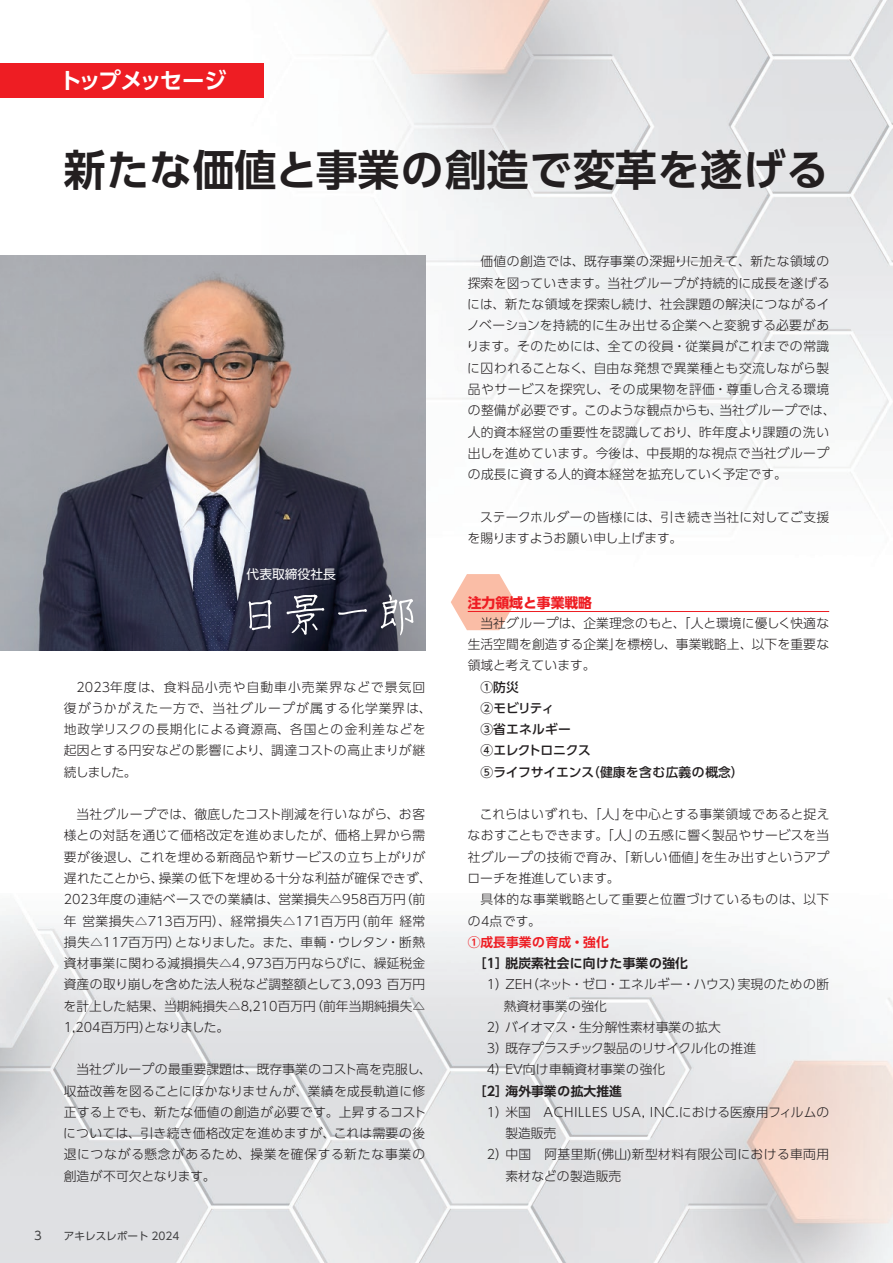
<style>
.page{position:relative;width:893px;height:1263px;background:#fff}
.page>*{position:absolute;margin:0;border:0;box-sizing:border-box;transform-origin:0 0}
.t1{font:700 42.45px "UD Shin Go Pro De";letter-spacing:.015em;color:#231f20}
.t2{font:700 22.35px "UD Shin Go Pro De";letter-spacing:-.095em;color:#fff}
.t3{font:700 13.8px "UD Shin Go Pro";color:#ee1d23}
.t4{font:300 12.75px/21.3px "UD Shin Go Pro";letter-spacing:.015em;color:#231f20}
.t5{font:300 12.75px/21.3px "UD Shin Go Pro";letter-spacing:.065em;color:#231f20}
.t6{font:500 12.75px/21.3px "UD Shin Go Pro";color:#231f20}
.t7{font:700 12.75px "UD Shin Go Pro De";letter-spacing:.03em;color:#231f20}
.t8{font:700 12.75px "UD Shin Go Pro De";color:#231f20}
.t9{font:700 12.75px "UD Shin Go Pro De";color:#ee1d23}
.t10{font:12.75px "UD Shin Go NT Pro";color:#fff}
.t11{font:11.7px "UD Shin Go Pro";color:#3e3e3f}
.t12{font:10.65px "UD Shin Go Pro";color:#3e3e3f}
</style>
<div class="page">
<img style="left:57px;top:0;width:836px;height:651px">
<img style="left:0;top:910px;width:893px;height:353px">
<svg style="left:451px;top:574px;width:65px;height:56px"></svg>
<div style="left:0;top:64px;width:264px;height:34px;background:#ee1d23"></div>
<hr style="left:468px;top:611px;width:361px;height:1px;background:#ee1d23">
<img style="left:0;top:255px;width:425px;height:396px">
<img style="left:247px;top:591px;width:172px;height:47px">
<h2 class="t2" style="left:60px;top:63px;width:168px">トップメッセージ</h2>
<h1 class="t1" style="left:64px;top:136px;width:766px">新たな価値と事業の創造で変革を遂げる</h1>
<p class="t10" style="left:247px;top:564px;width:91px">代表取締役社長</p>
<p class="t5" style="left:64px;top:676px;width:369px;text-indent:13px">2023年度は、食料品小売や自動車小売業界などで景気回復がうかがえた一方で、当社グループが属する化学業界は、地政学リスクの長期化による資源高、各国との金利差などを起因とする円安などの影響により、調達コストの高止まりが継続しました。</p>
<p class="t4" style="left:63px;top:803px;width:370px;text-indent:13px">当社グループでは、徹底したコスト削減を行いながら、お客様との対話を通じて価格改定を進めましたが、価格上昇から需要が後退し、これを埋める新商品や新サービスの立ち上がりが遅れたことから、操業の低下を埋める十分な利益が確保できず、2023年度の連結ベースでの業績は、営業損失△958百万円（前年 営業損失△713百万円）、経常損失△171百万円（前年 経常損失△117百万円）となりました。また、車輌・ウレタン・断熱資材事業に関わる減損損失△4,973百万円ならびに、繰延税金資産の取り崩しを含めた法人税など調整額として3,093 百万円を計上した結果、当期純損失△8,210百万円（前年当期純損失△ 1,204百万円）となりました。</p>
<p class="t4" style="left:63px;top:1058px;width:370px;text-indent:13px">当社グループの最重要課題は、既存事業のコスト高を克服し、収益改善を図ることにほかなりませんが、業績を成長軌道に修正する上でも、新たな価値の創造が必要です。上昇するコストについては、引き続き価格改定を進めますが、これは需要の後退につながる懸念があるため、操業を確保する新たな事業の創造が不可欠となります。</p>
<p class="t11" style="left:34px;top:1226px;width:9px">3</p>
<p class="t12" style="left:64px;top:1228px;width:117px">アキレスレポート 2024</p>
<p class="t4" style="left:467px;top:250px;width:370px;text-indent:14px">価値の創造では、既存事業の深掘りに加えて、新たな領域の探索を図っていきます。当社グループが持続的に成長を遂げるには、新たな領域を探索し続け、社会課題の解決につながるイノベーションを持続的に生み出せる企業へと変貌する必要があります。そのためには、全ての役員・従業員がこれまでの常識に囚われることなく、自由な発想で異業種とも交流しながら製品やサービスを探究し、その成果物を評価・尊重し合える環境の整備が必要です。このような観点からも、当社グループでは、人的資本経営の重要性を認識しており、昨年度より課題の洗い出しを進めています。今後は、中長期的な視点で当社グループの成長に資する人的資本経営を拡充していく予定です。</p>
<p class="t4" style="left:467px;top:506px;width:363px;text-indent:13px">ステークホルダーの皆様には、引き続き当社に対してご支援を賜りますようお願い申し上げます。</p>
<p class="t3" style="left:468px;top:591px;width:126px">注力領域と事業戦略</p>
<p class="t4" style="left:468px;top:612px;width:363px;text-align:justify;text-indent:13px">当社グループは、企業理念のもと、「人と環境に優しく快適な生活空間を創造する企業」を標榜し、事業戦略上、以下を重要な領域と考えています。</p>
<p class="t6" style="left:480px;top:676px;width:265px">①防災<br>②モビリティ<br>③省エネルギー<br>④エレクトロニクス<br>⑤ライフサイエンス（健康を含む広義の概念）</p>
<p class="t4" style="left:467px;top:803px;width:364px;text-align:justify;text-indent:12px">これらはいずれも、「人」を中心とする事業領域であると捉えなおすこともできます。「人」の五感に響く製品やサービスを当社グループの技術で育み、「新しい価値」を生み出すというアプローチを推進しています。</p>
<p class="t4" style="left:468px;top:888px;width:363px;text-indent:13px">具体的な事業戦略として重要と位置づけているものは、以下の4点です。</p>
<p class="t9" style="left:468px;top:931px;width:143px">①成長事業の育成・強化</p>
<p class="t7" style="left:474px;top:953px;width:215px">［1］脱炭素社会に向けた事業の強化</p>
<p class="t4" style="left:487px;top:973px;width:344px">1）ＺＥＨ（ネット・ゼロ・エネルギー・ハウス）実現のための断</p>
<p class="t4" style="left:504px;top:995px;width:105px">熱資材事業の強化</p>
<p class="t4" style="left:487px;top:1016px;width:235px">2）バイオマス・生分解性素材事業の拡大</p>
<p class="t4" style="left:487px;top:1037px;width:271px">3）既存プラスチック製品のリサイクル化の推進</p>
<p class="t4" style="left:487px;top:1058px;width:180px">4）EV向け車輌資材事業の強化</p>
<p class="t8" style="left:474px;top:1080px;width:149px">［2］海外事業の拡大推進</p>
<p class="t4" style="left:487px;top:1101px;width:344px">1）米国　ACHILLES USA, INC.における医療用フィルムの</p>
<p class="t4" style="left:505px;top:1122px;width:53px">製造販売</p>
<p class="t4" style="left:487px;top:1143px;width:344px">2）中国　阿基里斯(佛山)新型材料有限公司における車両用</p>
<p class="t4" style="left:505px;top:1165px;width:117px">素材などの製造販売</p>
</div>
